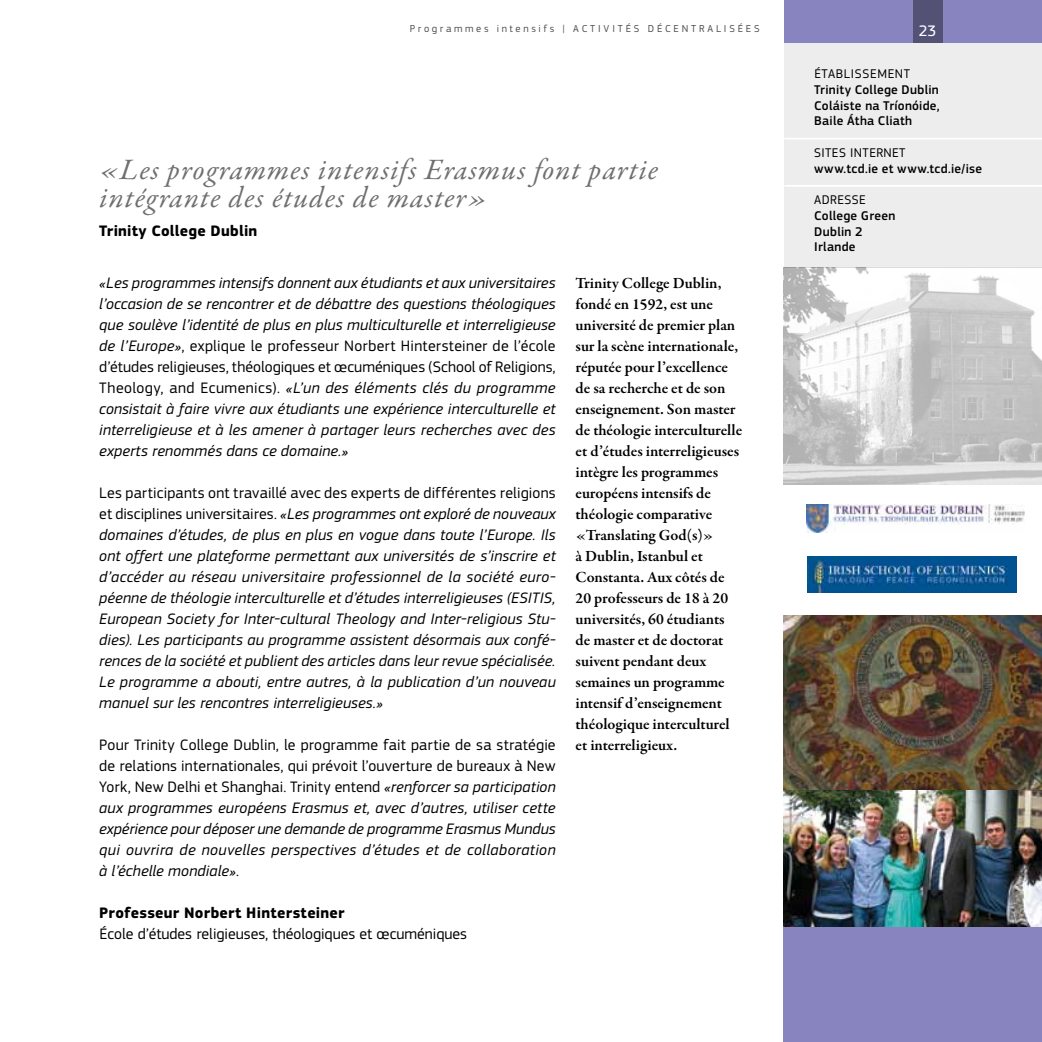
<style>
.page{position:relative;width:1042px;height:1042px;background:#fff}
.page>*{position:absolute;margin:0;border:0;box-sizing:border-box;transform-origin:0 0}
.t1{font:italic 29.75px/28px "Garamond Premr Pro";letter-spacing:.035em;color:#706f6f}
.t2{font:italic 15.75px/21px "EC Square Sans Pro";letter-spacing:.015em;color:#000;text-align:justify}
.t3{font:600 15.75px/21px "Garamond Premr Pro";letter-spacing:-.005em;color:#000}
.t4{font:700 15.75px "EC Square Sans Pro";letter-spacing:.015em;color:#000}
.t5{font:15.75px "EC Square Sans Pro";color:#000}
.t6{font:15.75px "EC Square Sans Pro";color:#fff}
.t7{font:500 13.12px/15.8px "EC Square Sans Pro";letter-spacing:.02em;color:#000;text-align:justify}
.t8{font:13.12px "EC Square Sans Pro";letter-spacing:.03em;color:#000}
.t9{font:10.5px "EC Square Sans Pro";letter-spacing:.27em;color:#000}
.s1{font-style:normal}
</style>
<div class="page">
<div style="left:784px;top:43px;width:258px;height:225px;background:#ededed"></div>
<div style="left:784px;top:0;width:258px;height:43px;background:#8884bf"></div>
<img style="left:784px;top:267px;width:258px;height:218px">
<hr style="left:784px;top:138px;width:258px;height:1px;background:#fff">
<hr style="left:784px;top:185px;width:258px;height:2px;background:#fff">
<img style="left:806px;top:504px;width:218px;height:29px">
<img style="left:807px;top:557px;width:210px;height:36px">
<img style="left:784px;top:615px;width:258px;height:175px">
<img style="left:784px;top:790px;width:258px;height:138px">
<div style="left:784px;top:928px;width:258px;height:114px;background:#8884bf"></div>
<p class="t9" style="left:410px;top:22px;width:351px">Programmes intensifs | Activités décentralisées</p>
<h1 class="t1" style="left:100px;top:158px;width:560px">«Les programmes intensifs Erasmus font partie intégrante des études de master»</h1>
<p class="t4" style="left:99px;top:221px;width:160px">Trinity College Dublin</p>
<p class="t2" style="left:99px;top:273px;width:458px">«Les programmes intensifs donnent aux étudiants et aux universitaires l’occasion de se rencontrer et de débattre des questions théologiques que soulève l’identité de plus en plus multiculturelle et interreligieuse de l’Europe»<span class="s1">, explique le professeur Norbert Hintersteiner de l’école d’études religieuses, théologiques et œcuméniques (School of Religions, Theology, and Ecumenics).</span> «L’un des éléments clés du programme consistait à faire vivre aux étudiants une expérience interculturelle et interreligieuse et à les amener à partager leurs recherches avec des experts renommés dans ce domaine.»</p>
<p class="t2" style="left:99px;top:482px;width:458px"><span class="s1">Les participants ont travaillé avec des experts de différentes religions et disciplines universitaires.</span> «Les programmes ont exploré de nouveaux domaines d’études, de plus en plus en vogue dans toute l’Europe. Ils ont offert une plateforme permettant aux universités de s’inscrire et d’accéder au réseau universitaire professionnel de la société euro&shy;péenne de théologie interculturelle et d’études interreligieuses (ESITIS, European Society for Inter-cultural Theology and Inter-religious Stu&shy;dies). Les participants au programme assistent désormais aux confé&shy;rences de la société et publient des articles dans leur revue spécialisée.<br>Le programme a abouti, entre autres, à la publication d’un nouveau manuel sur les rencontres interreligieuses.»</p>
<p class="t2" style="left:99px;top:734px;width:458px"><span class="s1">Pour Trinity College Dublin, le programme fait partie de sa stratégie de relations internationales, qui prévoit l’ouverture de bureaux à New York, New Delhi et Shanghai. Trinity entend</span> «renforcer sa participation aux programmes européens Erasmus et, avec d’autres, utiliser cette expérience pour déposer une demande de programme Erasmus Mundus qui ouvrira de nouvelles perspectives d’études et de collaboration à l’échelle mondiale»<span class="s1">.</span></p>
<p class="t4" style="left:99px;top:903px;width:247px">Professeur Norbert Hintersteiner</p>
<p class="t5" style="left:99px;top:925px;width:369px">école d’études religieuses, théologiques et œcuméniques</p>
<p class="t3" style="left:575px;top:273px;width:168px">Trinity College Dublin, fondé en 1592, est une université de premier plan sur la scène internationale, réputée pour l’excellence de sa recherche et de son enseignement. Son master de théologie interculturelle et d’études interreligieuses intègre les programmes européens intensifs de théologie comparative «Translating God(s)»<br>à Dublin, Istanbul et<br>Constanta. Aux côtés de<br>20 professeurs de 18 à 20 universités, 60 étudiants de master et de doctorat suivent pendant deux semaines un programme intensif d’enseignement théologique interculturel et interreligieux.</p>
<p class="t6" style="left:919px;top:22px;width:19px">23</p>
<p class="t8" style="left:814px;top:66px;width:9px">établissement</p>
<p class="t7" style="left:814px;top:82px;width:127px">Trinity College Dublin Coláiste na Tríonóide, Baile Átha Cliath</p>
<p class="t8" style="left:814px;top:145px;width:93px">SITES INTERNET</p>
<p class="t7" style="left:814px;top:161px;width:169px">www.tcd.ie et www.tcd.ie/ise</p>
<p class="t8" style="left:814px;top:192px;width:53px">ADRESSE</p>
<p class="t7" style="left:814px;top:208px;width:83px;text-align:left">College Green<br>Dublin 2<br>Irlande</p>
</div>
